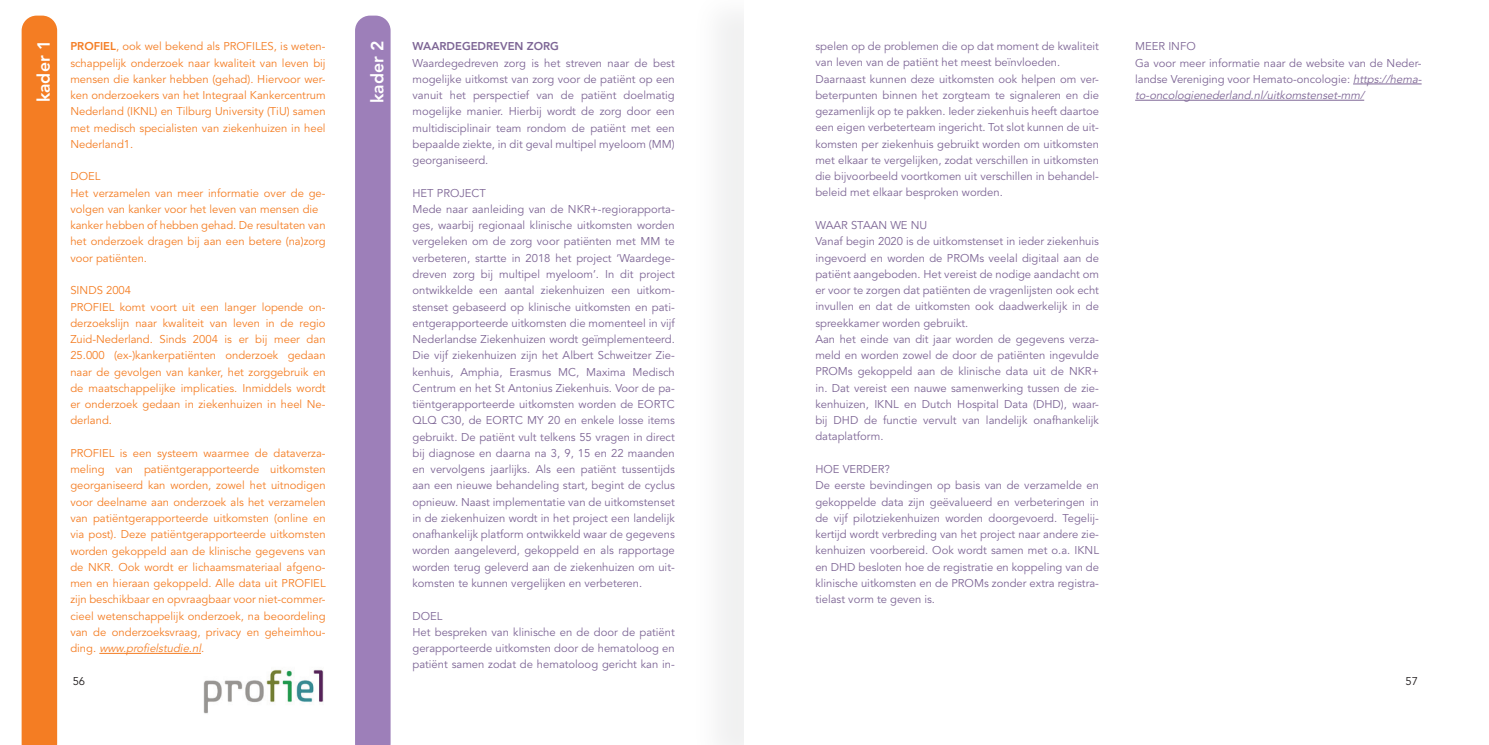
<style>
.page{position:relative;width:1489px;height:745px;background:#fff}
.page>*{position:absolute;margin:0;border:0;box-sizing:border-box;transform-origin:0 0}
.t1{font:800 17.5px "Avenir LT Std";color:#fff}
.t2{font:11.25px/16.2px "Avenir LT Std";color:#7d6595}
.t3{font:11.25px/16.2px "Avenir LT Std";color:#f47d23;text-align:justify}
.t4{font:800 11.25px "Avenir LT Std";color:#7d6595}
.t5{font:11.25px "Avenir LT Std";color:#231f20}
.s1{font-weight:800}
.s2{font-style:italic}
</style>
<div class="page">
<div style="left:355px;top:16px;width:35px;height:728px;background:#9d7fb9"></div>
<hr style="left:1352px;top:84px;width:69px;height:1px;background:#7d6595">
<hr style="left:1135px;top:100px;width:228px;height:1px;background:#7d6595">
<hr style="left:99px;top:652px;width:102px;height:1px;background:#f47d23">
<img style="left:203px;top:669px;width:121px;height:45px">
<div style="left:22px;top:16px;width:35px;height:728px;background:#f47d23"></div>
<div style="left:691px;top:0;width:92px;height:744px;background:#f6f6f6"></div>
<div style="left:744px;top:0;width:45px;height:744px;background:#fff"></div>
<h1 class="t1" style="left:34px;top:102px;width:64px;rotate:-90deg">kader 1</h1>
<p class="t3" style="left:70px;top:39px;width:257px"><span class="s1">PROFIEL</span>, ook wel bekend als PROFILES, is weten&shy;schappelijk onderzoek naar kwaliteit van leven bij mensen die kanker hebben (gehad). Hiervoor wer&shy;ken onderzoekers van het Integraal Kankercentrum Nederland (IKNL) en Tilburg University (TiU) samen met medisch specialisten van ziekenhuizen in heel Nederland1.</p>
<p class="t3" style="left:70px;top:169px;width:257px;text-align:left">DOEL<br>Het verzamelen van meer informatie over de ge&shy;volgen van kanker voor het leven van mensen die kanker hebben of hebben gehad. De resultaten van het onderzoek dragen bij aan een betere (na)zorg voor patiënten.</p>
<p class="t3" style="left:70px;top:282px;width:257px;text-align:left">SINDS 2004<br>PROFIEL komt voort uit een langer lopende on&shy;derzoekslijn naar kwaliteit van leven in de regio Zuid-Nederland. Sinds 2004 is er bij meer dan 25.000 (ex-)kankerpatiënten onderzoek gedaan naar de gevolgen van kanker, het zorggebruik en de maatschappelijke implicaties. Inmiddels wordt er onderzoek gedaan in ziekenhuizen in heel Ne&shy;derland.</p>
<p class="t3" style="left:70px;top:445px;width:257px">PROFIEL is een systeem waarmee de dataverza&shy;meling van patiëntgerapporteerde uitkomsten georganiseerd kan worden, zowel het uitnodigen voor deelname aan onderzoek als het verzamelen van patiëntgerapporteerde uitkomsten (online en via post). Deze patiëntgerapporteerde uitkomsten worden gekoppeld aan de klinische gegevens van de NKR. Ook wordt er lichaamsmateriaal afgeno&shy;men en hieraan gekoppeld. Alle data uit PROFIEL zijn beschikbaar en opvraagbaar voor niet-commer&shy;cieel wetenschappelijk onderzoek, na beoordeling van de onderzoeksvraag, privacy en geheimhou&shy;d i n g . <span class="s2">www.profielstudie.nl</span>.</p>
<h1 class="t1" style="left:367px;top:103px;width:64px;rotate:-90deg">kader 2</h1>
<p class="t4" style="left:412px;top:40px;width:148px">WAARDEGEDREVEN ZORG</p>
<p class="t2" style="left:412px;top:55px;width:264px;text-align:justify">Waardegedreven zorg is het streven naar de best mogelijke uitkomst van zorg voor de patiënt op een vanuit het perspectief van de patiënt doelmatig mogelijke manier. Hierbij wordt de zorg door een multidisciplinair team rondom de patiënt met een bepaalde ziekte, in dit geval multipel myeloom (MM) georganiseerd.</p>
<p class="t2" style="left:412px;top:185px;width:264px">HET PROJECT<br>Mede naar aanleiding van de NKR+-regiorapporta&shy;ges, waarbij regionaal klinische uitkomsten worden vergeleken om de zorg voor patiënten met MM te verbeteren, startte in 2018 het project ‘Waardege&shy;dreven zorg bij multipel myeloom’. In dit project ontwikkelde een aantal ziekenhuizen een uitkom&shy;stenset gebaseerd op klinische uitkomsten en pati&shy;ëntgerapporteerde uitkomsten die momenteel in vijf Nederlandse Ziekenhuizen wordt geïmplementeerd.<br>Die vijf ziekenhuizen zijn het Albert Schweitzer Zie&shy;kenhuis, Amphia, Erasmus MC, Maxima Medisch Centrum en het St Antonius Ziekenhuis. Voor de pa&shy;tiëntgerapporteerde uitkomsten worden de EORTC QLQ C30, de EORTC MY 20 en enkele losse items gebruikt. De patiënt vult telkens 55 vragen in direct bij diagnose en daarna na 3, 9, 15 en 22 maanden en vervolgens jaarlijks. Als een patiënt tussentijds aan een nieuwe behandeling start, begint de cyclus opnieuw. Naast implementatie van de uitkomstenset in de ziekenhuizen wordt in het project een landelijk onafhankelijk platform ontwikkeld waar de gegevens worden aangeleverd, gekoppeld en als rapportage worden terug geleverd aan de ziekenhuizen om uit&shy;komsten te kunnen vergelijken en verbeteren.</p>
<p class="t2" style="left:412px;top:607px;width:264px">DOEL<br>Het bespreken van klinische en de door de patiënt gerapporteerde uitkomsten door de hematoloog en patiënt samen zodat de hematoloog gericht kan in-</p>
<p class="t2" style="left:815px;top:38px;width:285px">spelen op de problemen die op dat moment de kwaliteit van leven van de patiënt het meest beïnvloeden.<br>Daarnaast kunnen deze uitkomsten ook helpen om ver&shy;beterpunten binnen het zorgteam te signaleren en die gezamenlijk op te pakken. Ieder ziekenhuis heeft daartoe een eigen verbeterteam ingericht. Tot slot kunnen de uit&shy;komsten per ziekenhuis gebruikt worden om uitkomsten met elkaar te vergelijken, zodat verschillen in uitkomsten die bijvoorbeeld voortkomen uit verschillen in behandel&shy;beleid met elkaar besproken worden.</p>
<p class="t2" style="left:815px;top:217px;width:285px">WAAR STAAN WE NU<br>Vanaf begin 2020 is de uitkomstenset in ieder ziekenhuis ingevoerd en worden de PROMs veelal digitaal aan de patiënt aangeboden. Het vereist de nodige aandacht om er voor te zorgen dat patiënten de vragenlijsten ook echt invullen en dat de uitkomsten ook daadwerkelijk in de spreekkamer worden gebruikt.<br>Aan het einde van dit jaar worden de gegevens verza&shy;meld en worden zowel de door de patiënten ingevulde PROMs gekoppeld aan de klinische data uit de NKR+ in. Dat vereist een nauwe samenwerking tussen de zie&shy;kenhuizen, IKNL en Dutch Hospital Data (DHD), waar&shy;bij DHD de functie vervult van landelijk onafhankelijk dataplatform.</p>
<p class="t2" style="left:815px;top:461px;width:285px">HOE VERDER?<br>De eerste bevindingen op basis van de verzamelde en gekoppelde data zijn geëvalueerd en verbeteringen in de vijf pilotziekenhuizen worden doorgevoerd. Tegelij&shy;kertijd wordt verbreding van het project naar andere zie&shy;kenhuizen voorbereid. Ook wordt samen met o.a. IKNL en DHD besloten hoe de registratie en koppeling van de klinische uitkomsten en de PROMs zonder extra registra&shy;tielast vorm te geven is.</p>
<p class="t2" style="left:1135px;top:39px;width:290px">MEER INFO<br>Ga voor meer informatie naar de website van de Neder&shy;landse Vereniging voor Hemato-oncologie: <span class="s2">https://hema&shy;to-oncologienederland.nl/uitkomstenset-mm/</span></p>
<p class="t5" style="left:73px;top:674px;width:14px">56</p>
<p class="t5" style="left:1405px;top:674px;width:14px">57</p>
</div>
